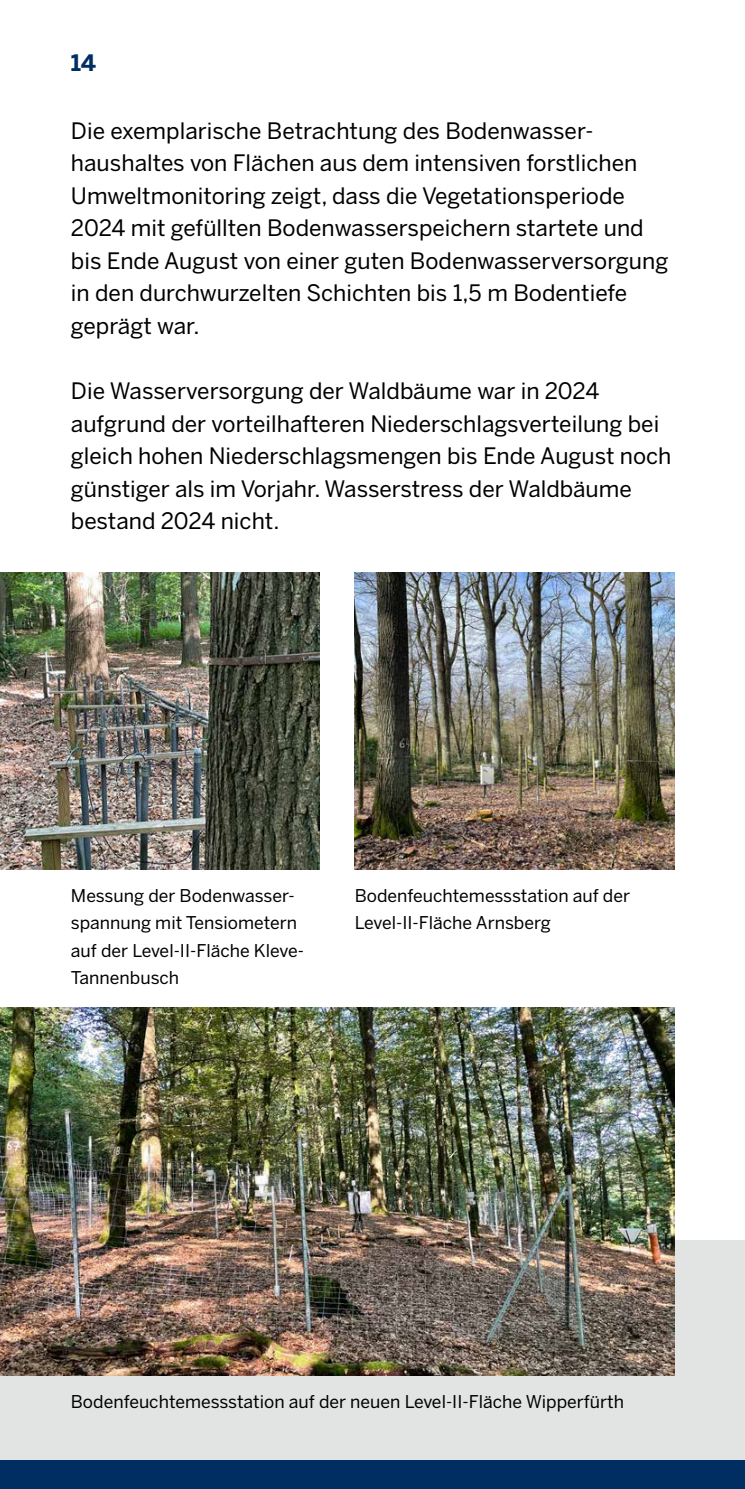
<style>
.page{position:relative;width:745px;height:1489px;background:#fff}
.page>*{position:absolute;margin:0;border:0;box-sizing:border-box;transform-origin:0 0}
.t1{font:22.5px/32.5px "Benton Sans";color:#000}
.t2{font:700 22.5px "Benton Sans";color:#002e62}
.t3{font:17.5px/27.5px "Benton Sans";color:#000}
</style>
<div class="page">
<div style="left:0;top:1240px;width:744px;height:248px;background:#e2e3e3"></div>
<img style="left:0;top:572px;width:319px;height:297px">
<img style="left:354px;top:572px;width:319px;height:297px">
<img style="left:0;top:1007px;width:673px;height:368px">
<div style="left:0;top:1460px;width:744px;height:28px;background:#002e62"></div>
<p class="t2" style="left:71px;top:49px;width:27px">14</p>
<p class="t1" style="left:71px;top:114px;width:598px">Die exemplarische Betrachtung des Bodenwasser&shy;haushaltes von Flächen aus dem intensiven forstlichen Umweltmonitoring zeigt, dass die Vegetationsperiode 2024 mit gefüllten Bodenwasserspeichern startete und bis Ende August von einer guten Bodenwasserversorgung in den durchwurzelten Schichten bis 1,5 m Bodentiefe geprägt war.</p>
<p class="t1" style="left:71px;top:374px;width:601px">Die Wasserversorgung der Waldbäume war in 2024 aufgrund der vorteilhafteren Niederschlagsverteilung bei gleich hohen Niederschlagsmengen bis Ende August noch günstiger als im Vorjahr. Wasserstress der Waldbäume bestand 2024 nicht.</p>
<p class="t3" style="left:71px;top:881px;width:234px">Messung der Bodenwasser&shy;spannung mit Tensiometern auf der Level-II-Fläche Kleve-<br>Tannenbusch</p>
<p class="t3" style="left:354px;top:881px;width:276px">Bodenfeuchtemessstation auf der</p>
<p class="t3" style="left:354px;top:909px;width:197px">Level-II-Fläche Arnsberg</p>
<p class="t3" style="left:71px;top:1387px;width:554px">Bodenfeuchtemessstation auf der neuen Level-II-Fläche Wipperfürth</p>
</div>
